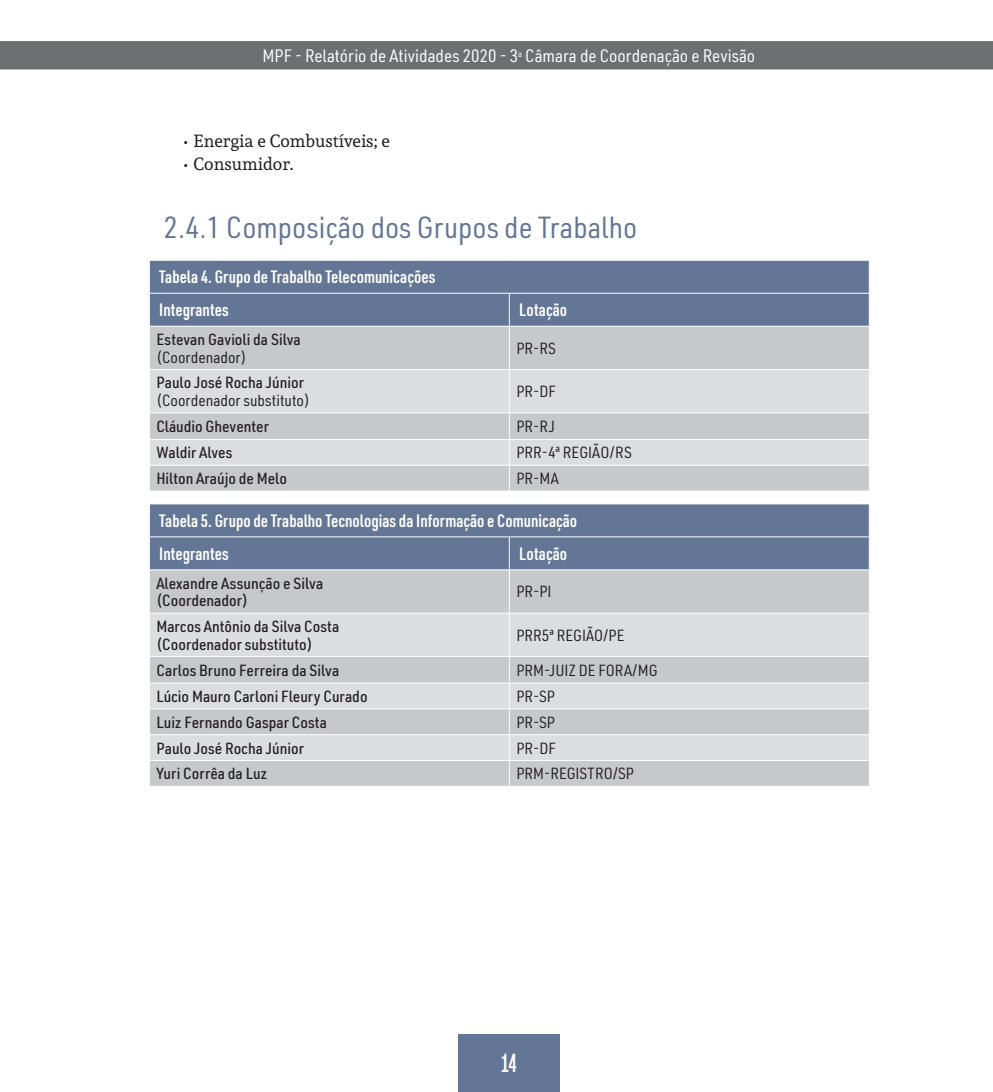
<style>
.page{position:relative;width:993px;height:1092px;background:#fff}
.page>*{position:absolute;margin:0;border:0;box-sizing:border-box;transform-origin:0 0}
.t1{font:29.75px "URWDIN Semi Cond";color:#637695}
.t2{font:24.5px "Built Titling Rg";color:#fff}
.t3{font:600 17.5px/32.9px "URWDIN Cond";color:#fff}
.t4{font:17.5px "URWDIN Semi Cond";color:#fff}
.t5{font:17.5px "Andada";color:#231f20}
.t6{font:500 15.75px/17.5px "URWDIN Semi Cond";color:#231f20}
.t7{font:15.75px "URWDIN Semi Cond";color:#231f20}
</style>
<div class="page">
<div style="left:0;top:41px;width:992px;height:28px;background:#6d6f72"></div>
<div style="left:458px;top:1034px;width:101px;height:57px;background:#637695"></div>
<div style="left:150px;top:261px;width:718px;height:65px;background:#637695"></div>
<div style="left:150px;top:327px;width:718px;height:163px;background:#c7c8ca"></div>
<svg style="left:150px;top:370px;width:718px;height:95px;background:#d6d7d9"></svg>
<hr style="left:149px;top:293px;width:360px;height:1px;background:#fff">
<hr style="left:509px;top:293px;width:360px;height:1px;background:#fff">
<hr style="left:508px;top:293px;width:1px;height:33px;background:#fff">
<hr style="left:508px;top:326px;width:1px;height:43px;background:#fff">
<hr style="left:149px;top:369px;width:360px;height:1px;background:#fff">
<hr style="left:509px;top:369px;width:360px;height:1px;background:#fff">
<hr style="left:508px;top:370px;width:1px;height:42px;background:#fff">
<hr style="left:149px;top:412px;width:360px;height:1px;background:#fff">
<hr style="left:509px;top:412px;width:360px;height:1px;background:#fff">
<hr style="left:149px;top:439px;width:360px;height:1px;background:#fff">
<hr style="left:509px;top:439px;width:360px;height:1px;background:#fff">
<hr style="left:149px;top:465px;width:360px;height:1px;background:#fff">
<hr style="left:509px;top:465px;width:360px;height:1px;background:#fff">
<svg style="left:508px;top:413px;width:1px;height:77px"></svg>
<svg style="left:868px;top:413px;width:1px;height:77px"></svg>
<div style="left:150px;top:504px;width:718px;height:65px;background:#637695"></div>
<div style="left:150px;top:570px;width:718px;height:215px;background:#c7c8ca"></div>
<svg style="left:150px;top:613px;width:718px;height:147px;background:#d5d6d8"></svg>
<hr style="left:149px;top:536px;width:360px;height:1px;background:#fff">
<hr style="left:509px;top:536px;width:360px;height:1px;background:#fff">
<hr style="left:508px;top:537px;width:1px;height:32px;background:#fff">
<hr style="left:508px;top:570px;width:1px;height:42px;background:#fff">
<hr style="left:149px;top:612px;width:360px;height:1px;background:#fff">
<hr style="left:509px;top:612px;width:360px;height:1px;background:#fff">
<hr style="left:508px;top:613px;width:1px;height:43px;background:#fff">
<hr style="left:149px;top:656px;width:360px;height:1px;background:#fff">
<hr style="left:509px;top:656px;width:360px;height:1px;background:#fff">
<hr style="left:149px;top:682px;width:360px;height:1px;background:#fff">
<hr style="left:509px;top:682px;width:360px;height:1px;background:#fff">
<hr style="left:149px;top:708px;width:360px;height:1px;background:#fff">
<hr style="left:509px;top:708px;width:360px;height:1px;background:#fff">
<hr style="left:149px;top:734px;width:360px;height:1px;background:#fff">
<hr style="left:509px;top:734px;width:360px;height:1px;background:#fff">
<hr style="left:149px;top:760px;width:360px;height:1px;background:#fff">
<hr style="left:509px;top:760px;width:360px;height:1px;background:#fff">
<svg style="left:508px;top:657px;width:1px;height:128px"></svg>
<svg style="left:868px;top:657px;width:1px;height:128px"></svg>
<p class="t4" style="left:262px;top:45px;width:494px">MPF - Relatório de Atividades 2020 - 3<sup>a</sup> Câmara de Coordenação e Revisão</p>
<p class="t5" style="left:184px;top:129px;width:207px">• Energia e Combustíveis; e</p>
<p class="t5" style="left:184px;top:152px;width:111px">• Consumidor.</p>
<h1 class="t1" style="left:164px;top:208px;width:475px">2.4.1 Composição dos Grupos de Trabalho</h1>
<p class="t3" style="left:159px;top:260px;width:277px">Tabela 4. Grupo de Trabalho Telecomunicações<br>Integrantes</p>
<p class="t3" style="left:519px;top:293px;width:49px">Lotação</p>
<p class="t6" style="left:156px;top:330px;width:146px">Estevan Gavioli da Silva</p>
<p class="t7" style="left:156px;top:346px;width:91px">(Coordenador)</p>
<p class="t6" style="left:156px;top:373px;width:149px">Paulo José Rocha Júnior</p>
<p class="t7" style="left:156px;top:390px;width:155px">(Coordenador substituto)</p>
<p class="t7" style="left:516px;top:338px;width:41px">PR-RS</p>
<p class="t7" style="left:516px;top:381px;width:41px">PR-DF</p>
<p class="t6" style="left:156px;top:417px;width:114px">Cláudio Gheventer</p>
<p class="t7" style="left:516px;top:416px;width:40px">PR-RJ</p>
<p class="t6" style="left:156px;top:443px;width:78px">Waldir Alves</p>
<p class="t7" style="left:516px;top:442px;width:117px">PRR-4ª REGIÃO/RS</p>
<p class="t6" style="left:156px;top:469px;width:132px">Hilton Araújo de Melo</p>
<p class="t7" style="left:516px;top:468px;width:44px">PR-MA</p>
<p class="t3" style="left:159px;top:503px;width:419px">Tabela 5. Grupo de Trabalho Tecnologias da Informação e Comunicação<br>Integrantes</p>
<p class="t3" style="left:519px;top:536px;width:49px">Lotação</p>
<p class="t6" style="left:156px;top:573px;width:168px">Alexandre Assunção e Silva (Coordenador)</p>
<p class="t7" style="left:516px;top:581px;width:37px">PR-PI</p>
<p class="t6" style="left:156px;top:617px;width:184px">Marcos Antônio da Silva Costa (Coordenador substituto)</p>
<p class="t7" style="left:516px;top:624px;width:110px">PRR5ª REGIÃO/PE</p>
<p class="t6" style="left:156px;top:660px;width:184px">Carlos Bruno Ferreira da Silva</p>
<p class="t7" style="left:516px;top:659px;width:143px">PRM-JUIZ DE FORA/MG</p>
<p class="t6" style="left:156px;top:687px;width:213px">Lúcio Mauro Carloni Fleury Curado</p>
<p class="t7" style="left:516px;top:685px;width:40px">PR-SP</p>
<p class="t6" style="left:156px;top:712px;width:172px">Luiz Fernando Gaspar Costa</p>
<p class="t7" style="left:516px;top:711px;width:40px">PR-SP</p>
<p class="t6" style="left:156px;top:738px;width:149px">Paulo José Rocha Júnior</p>
<p class="t7" style="left:516px;top:737px;width:41px">PR-DF</p>
<p class="t6" style="left:156px;top:764px;width:112px">Yuri Corrêa da Luz</p>
<p class="t7" style="left:516px;top:763px;width:119px">PRM-REGISTRO/SP</p>
<h2 class="t2" style="left:501px;top:1048px;width:17px">14</h2>
</div>
